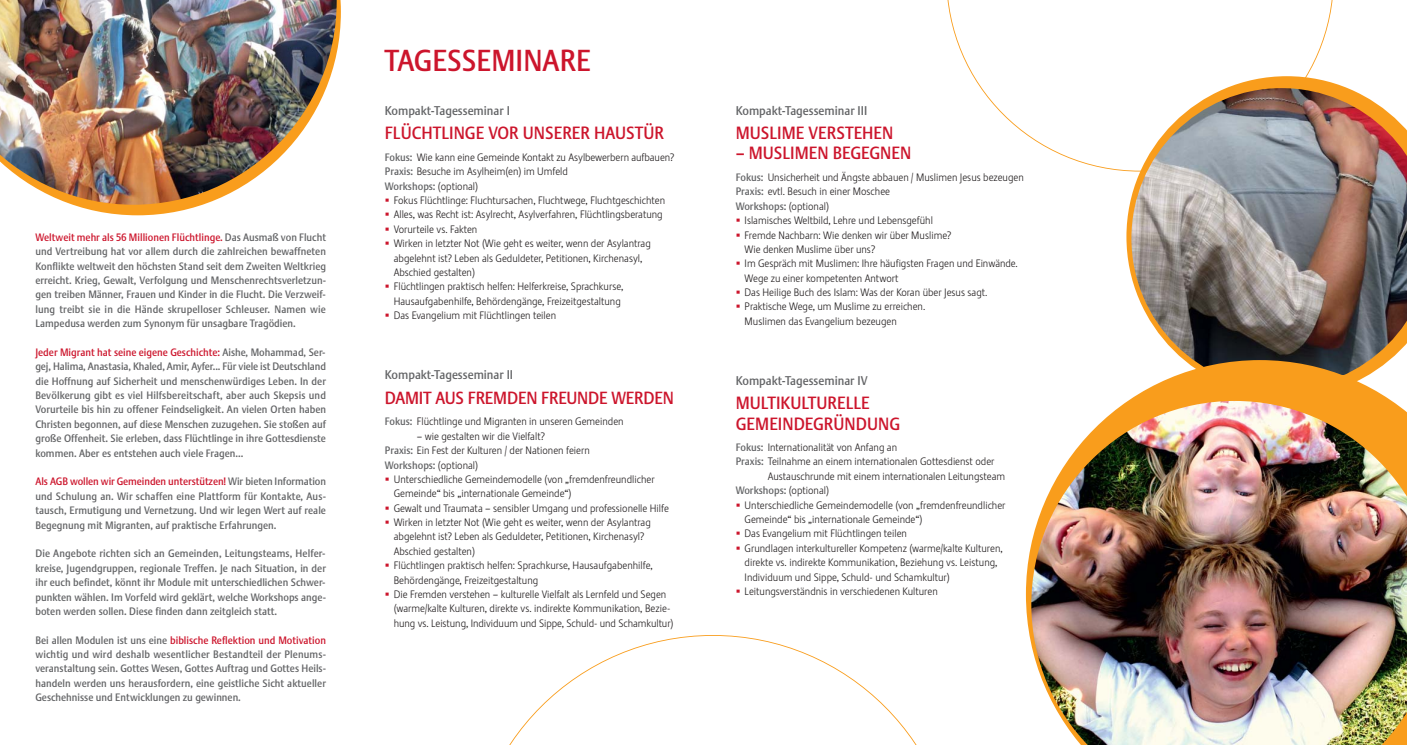
<style>
.page{position:relative;width:1407px;height:745px;background:#fff}
.page>*{position:absolute;margin:0;border:0;box-sizing:border-box;transform-origin:0 0}
.t1{font:30px "Stalemate LF";color:#cc152c}
.t2{font:17.5px/20px "Stalemate LF";color:#cc152c}
.t3{font:17.38px "Stalemate LF";letter-spacing:-.01em;color:#cc152c}
.t4{font:12.5px "Stalemate LF";color:#636466}
.t5{font:10.62px/14.4px "Stalemate LF Light";color:#231f20}
.t6{font:10.62px/14.4px "Stalemate LF";color:#636466;text-align:justify}
.s1{color:#cc152c}
.s2{font-family:"Stalemate LF";color:#636466}
.s3{font-family:"Stalemate LF Light";color:#231f20}
</style>
<div class="page">
<svg style="left:947px;top:0;width:386px;height:171px"></svg>
<svg style="left:1126px;top:76px;width:221px;height:199px"></svg>
<img style="left:1131px;top:88px;width:276px;height:272px">
<svg style="left:510px;top:635px;width:406px;height:109px"></svg>
<svg style="left:71px;top:0;width:270px;height:215px"></svg>
<svg style="left:1026px;top:360px;width:365px;height:283px;fill:#f99d23"></svg>
<img style="left:1031px;top:400px;width:376px;height:344px">
<img style="left:0;top:0;width:337px;height:204px">
<p class="t6" style="left:35px;top:231px;width:292px"><span class="s1">Weltweit mehr als 56 Millionen Flüchtlinge.</span> Das Ausmaß von Flucht und Vertreibung hat vor allem durch die zahlreichen bewaffneten Konflikte weltweit den höchsten Stand seit dem Zweiten Weltkrieg erreicht. Krieg, Gewalt, Verfolgung und Menschenrechtsverletzun&shy;gen treiben Männer, Frauen und Kinder in die Flucht. Die Verzweif&shy;lung treibt sie in die Hände skrupelloser Schleuser. Namen wie Lampedusa werden zum Synonym für unsagbare Tragödien.</p>
<p class="t6" style="left:35px;top:346px;width:292px"><span class="s1">Jeder Migrant hat seine eigene Geschichte:</span> Aishe, Mohammad, Ser&shy;gej, Halima, Anastasia, Khaled, Amir, Ayfer... Für viele ist Deutschland die Hoffnung auf Sicherheit und menschenwürdiges Leben. In der Bevölkerung gibt es viel Hilfsbereitschaft, aber auch Skepsis und Vorurteile bis hin zu offener Feindseligkeit. An vielen Orten haben Christen begonnen, auf diese Menschen zuzugehen. Sie stoßen auf große Offenheit. Sie erleben, dass Flüchtlinge in ihre Gottesdienste kommen. Aber es entstehen auch viele Fragen...</p>
<p class="t6" style="left:35px;top:475px;width:292px"><span class="s1">Als AGB wollen wir Gemeinden unterstützen!</span> Wir bieten Information und Schulung an. Wir schaffen eine Plattform für Kontakte, Aus&shy;tausch, Ermutigung und Vernetzung. Und wir legen Wert auf reale Begegnung mit Migranten, auf praktische Erfahrungen.</p>
<p class="t6" style="left:35px;top:547px;width:292px">Die Angebote richten sich an Gemeinden, Leitungsteams, Helfer&shy;kreise, Jugendgruppen, regionale Treffen. Je nach Situation, in der ihr euch befindet, könnt ihr Module mit unterschiedlichen Schwer&shy;punkten wählen. Im Vorfeld wird geklärt, welche Workshops ange&shy;boten werden sollen. Diese finden dann zeitgleich statt.</p>
<p class="t6" style="left:35px;top:633px;width:292px">Bei allen Modulen ist uns eine <span class="s1">biblische Reflektion und Motivation </span>wichtig und wird deshalb wesentlicher Bestandteil der Plenums&shy;veranstaltung sein. Gottes Wesen, Gottes Auftrag und Gottes Heils&shy;handeln werden uns herausfordern, eine geistliche Sicht aktueller Geschehnisse und Entwicklungen zu gewinnen.</p>
<h1 class="t1" style="left:384px;top:49px;width:208px">TAGESSEMINARE</h1>
<p class="t4" style="left:385px;top:106px;width:126px">Kompakt-Tagesseminar I</p>
<h2 class="t2" style="left:385px;top:125px;width:280px">FLÜCHTLINGE VOR UNSERER HAUSTÜR</h2>
<p class="t5" style="left:385px;top:151px;width:291px"><span class="s2">Fokus:</span> Wie kann eine Gemeinde Kontakt zu Asylbewerbern aufbauen?<br><span class="s2">Praxis:</span> Besuche im Asylheim(en) im Umfeld</p>
<p class="t6" style="left:385px;top:180px;width:95px">Workshops: <span class="s3">(optional)</span></p>
<p class="t5" style="left:394px;top:194px;width:273px">Fokus Flüchtlinge: Fluchtursachen, Fluchtwege, Fluchtgeschichten Alles, was Recht ist: Asylrecht, Asylverfahren, Flüchtlingsberatung Vorurteile vs. Fakten<br>Wirken in letzter Not (Wie geht es weiter, wenn der Asylantrag abgelehnt ist? Leben als Geduldeter, Petitionen, Kirchenasyl, Abschied gestalten)<br>Flüchtlingen praktisch helfen: Helferkreise, Sprachkurse, Hausaufgabenhilfe, Behördengänge, Freizeitgestaltung<br>Das Evangelium mit Flüchtlingen teilen</p>
<p class="t4" style="left:385px;top:370px;width:130px">Kompakt-Tagesseminar II</p>
<h3 class="t3" style="left:385px;top:391px;width:291px">DAMIT AUS FREMDEN FREUNDE WERDEN</h3>
<p class="t5" style="left:385px;top:415px;width:240px"><span class="s2">Fokus:</span> Flüchtlinge und Migranten in unseren Gemeinden</p>
<p class="t5" style="left:385px;top:429px;width:206px;text-indent:32px">– wie gestalten wir die Vielfalt?<br><span class="s2">Praxis:</span> Ein Fest der Kulturen / der Nationen feiern</p>
<p class="t6" style="left:385px;top:458px;width:95px">Workshops: <span class="s3">(optional)</span></p>
<p class="t5" style="left:394px;top:472px;width:281px">Unterschiedliche Gemeindemodelle (von „fremdenfreundlicher Gemeinde“ bis „internationale Gemeinde“)<br>Gewalt und Traumata – sensibler Umgang und professionelle Hilfe Wirken in letzter Not (Wie geht es weiter, wenn der Asylantrag abgelehnt ist? Leben als Geduldeter, Petitionen, Kirchenasyl?<br>Abschied gestalten)<br>Flüchtlingen praktisch helfen: Sprachkurse, Hausaufgabenhilfe, Behördengänge, Freizeitgestaltung<br>Die Fremden verstehen – kulturelle Vielfalt als Lernfeld und Segen (warme/kalte Kulturen, direkte vs. indirekte Kommunikation, Bezie&shy;hung vs. Leistung, Individuum und Sippe, Schuld- und Schamkultur)</p>
<p class="t4" style="left:736px;top:106px;width:133px">Kompakt-Tagesseminar III</p>
<h2 class="t2" style="left:736px;top:125px;width:159px">MUSLIME VERSTEHEN</h2>
<h2 class="t2" style="left:736px;top:145px;width:177px">– MUSLIMEN BEGEGNEN</h2>
<p class="t5" style="left:736px;top:171px;width:290px"><span class="s2">Fokus:</span> Unsicherheit und Ängste abbauen / Muslimen Jesus bezeugen<br><span class="s2">Praxis:</span> evtl. Besuch in einer Moschee</p>
<p class="t6" style="left:736px;top:200px;width:95px">Workshops: <span class="s3">(optional)</span></p>
<p class="t5" style="left:744px;top:214px;width:275px">Islamisches Weltbild, Lehre und Lebensgefühl<br>Fremde Nachbarn: Wie denken wir über Muslime?<br>Wie denken Muslime über uns?<br>Im Gespräch mit Muslimen: Ihre häufigsten Fragen und Einwände.<br>Wege zu einer kompetenten Antwort<br>Das Heilige Buch des Islam: Was der Koran über Jesus sagt.<br>Praktische Wege, um Muslime zu erreichen.<br>Muslimen das Evangelium bezeugen</p>
<p class="t4" style="left:736px;top:375px;width:133px">Kompakt-Tagesseminar IV</p>
<h2 class="t2" style="left:736px;top:395px;width:166px">MULTIKULTURELLE<br>GEMEINDEGRÜNDUNG</h2>
<p class="t5" style="left:736px;top:441px;width:163px"><span class="s2">Fokus:</span> Internationalität von Anfang an</p>
<p class="t5" style="left:736px;top:455px;width:260px"><span class="s2">Praxis:</span> Teilnahme an einem internationalen Gottesdienst oder</p>
<p class="t5" style="left:768px;top:469px;width:239px">Austauschrunde mit einem internationalen Leitungsteam</p>
<p class="t6" style="left:736px;top:484px;width:95px">Workshops: <span class="s3">(optional)</span></p>
<p class="t5" style="left:744px;top:498px;width:262px">Unterschiedliche Gemeindemodelle (von „fremdenfreundlicher Gemeinde“ bis „internationale Gemeinde“)<br>Das Evangelium mit Flüchtlingen teilen<br>Grundlagen interkultureller Kompetenz (warme/kalte Kulturen, direkte vs. indirekte Kommunikation, Beziehung vs. Leistung, Individuum und Sippe, Schuld- und Schamkultur)<br>Leitungsverständnis in verschiedenen Kulturen</p>
</div>
